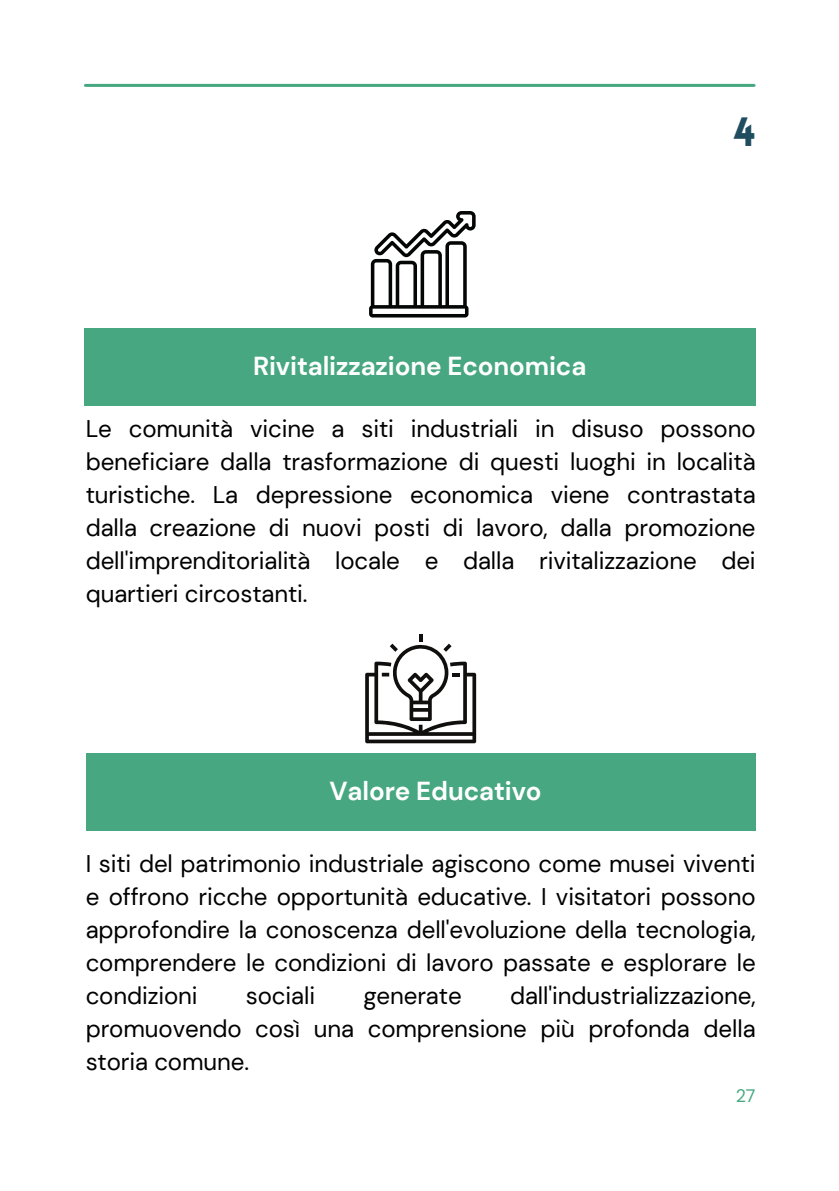
<style>
.page{position:relative;width:839px;height:1191px;background:#fff}
.page>*{position:absolute;margin:0;border:0;box-sizing:border-box;transform-origin:0 0}
.t1{font:900 40px "Lovelo";color:#204c5f}
.t2{font:700 26px "DM Sans";letter-spacing:-.005em;color:#fff}
.t3{font:24px/33px "DM Sans";letter-spacing:-.005em;color:#000;text-align:justify}
.t4{font:18px "DM Sans";color:#47a781}
</style>
<div class="page">
<hr style="left:85px;top:84px;width:669px;height:3px;background:#47a781">
<svg style="left:365px;top:634px;width:111px;height:109px"></svg>
<svg style="left:369px;top:211px;width:106px;height:107px"></svg>
<div style="left:84px;top:329px;width:671px;height:77px;background:#47a781"></div>
<div style="left:86px;top:753px;width:669px;height:78px;background:#47a781"></div>
<p class="t2" style="left:253px;top:349px;width:335px">Rivitalizzazione Economica</p>
<p class="t1" style="left:734px;top:116px;width:23px">4</p>
<p class="t3" style="left:86px;top:413px;width:671px">Le comunità vicine a siti industriali in disuso possono beneficiare dalla trasformazione di questi luoghi in località turistiche. La depressione economica viene contrastata dalla creazione di nuovi posti di lavoro, dalla promozione dell'imprenditorialità locale e dalla rivitalizzazione dei quartieri circostanti.</p>
<h1 class="t2" style="left:329px;top:774px;width:214px">Valore Educativo</h1>
<p class="t3" style="left:86px;top:848px;width:671px">I siti del patrimonio industriale agiscono come musei viventi e offrono ricche opportunità educative. I visitatori possono approfondire la conoscenza dell'evoluzione della tecnologia, comprendere le condizioni di lavoro passate e esplorare le condizioni</p>
<p class="t3" style="left:86px;top:980px;width:671px;text-indent:424px">dall'industrializzazione, promuovendo così una comprensione più profonda della storia comune.</p>
<p class="t3" style="left:246px;top:980px;width:71px">sociali</p>
<p class="t3" style="left:363px;top:980px;width:100px">generate</p>
<h1 class="t4" style="left:735px;top:1085px;width:21px">27</h1>
</div>
